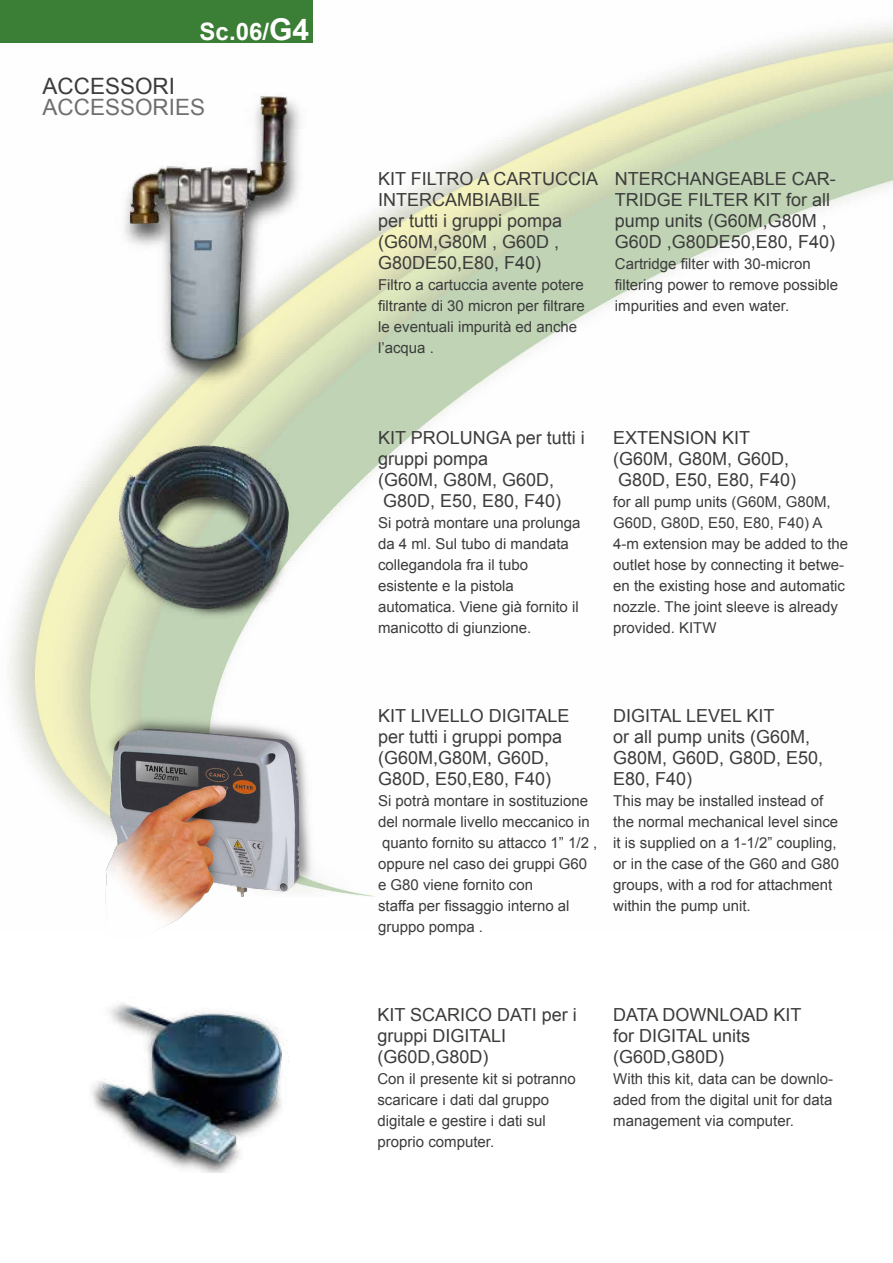
<style>
.page{position:relative;width:893px;height:1263px;background:#fff}
.page>*{position:absolute;margin:0;border:0;box-sizing:border-box;transform-origin:0 0}
.t1{font:700 24px "Arial";color:#fff}
.t2{font:22.5px "Arial";color:#706f6f}
.t3{font:22.5px "Arial";color:#3c3c3b}
.t4{font:18px/21px "Arial";color:#3c3c3b}
.t5{font:15px/21px "Arial";color:#3c3c3b}
.s1{font-size:30px}
</style>
<div class="page">
<img style="left:9px;top:25px;width:884px;height:798px">
<div style="left:0;top:0;width:313px;height:43px;background:#3b7e35"></div>
<img style="left:77px;top:427px;width:246px;height:231px">
<img style="left:71px;top:50px;width:278px;height:377px">
<img style="left:93px;top:716px;width:485px;height:211px">
<img style="left:91px;top:1003px;width:197px;height:169px">
<h1 class="t1" style="left:200px;top:16px;width:111px">Sc.06/<span class="s1">G4</span></h1>
<h2 class="t3" style="left:43px;top:72px;width:134px">ACCESSORI</h2>
<h2 class="t2" style="left:43px;top:93px;width:164px">ACCESSORIES</h2>
<p class="t4" style="left:378px;top:168px;width:222px">KIT FILTRO A CARTUCCIA<br>INTERCAMBIABILE<br>per tutti i gruppi pompa (G60M,G80M , G60D ,<br>G80DE50,E80, F40)</p>
<p class="t5" style="left:378px;top:274px;width:208px">Filtro a cartuccia avente potere filtrante di 30 micron per filtrare le eventuali impurità ed anche l’acqua .</p>
<p class="t4" style="left:615px;top:168px;width:223px">NTERCHANGEABLE CAR-<br>TRIDGE FILTER KIT for all pump units (G60M,G80M ,<br>G60D ,G80DE50,E80, F40)</p>
<p class="t5" style="left:615px;top:253px;width:225px">Cartridge filter with 30-micron filtering power to remove possible impurities and even water.</p>
<p class="t4" style="left:378px;top:427px;width:208px">KIT PROLUNGA per tutti i gruppi pompa<br>(G60M, G80M, G60D,<br>G80D, E50, E80, F40)</p>
<p class="t5" style="left:378px;top:512px;width:204px">Si potrà montare una prolunga da 4 ml. Sul tubo di mandata collegandola fra il tubo esistente e la pistola automatica. Viene già fornito il manicotto di giunzione.</p>
<p class="t4" style="left:613px;top:427px;width:185px">EXTENSION KIT (G60M, G80M, G60D,<br>G80D, E50, E80, F40)</p>
<p class="t5" style="left:613px;top:491px;width:237px">for all pump units (G60M, G80M,<br>G60D, G80D, E50, E80, F40) A<br>4-m extension may be added to the outlet hose by connecting it betwe&shy;en the existing hose and automatic nozzle. The joint sleeve is already provided. KITW</p>
<p class="t4" style="left:378px;top:705px;width:193px">KIT LIVELLO DIGITALE per tutti i gruppi pompa (G60M,G80M, G60D,<br>G80D, E50,E80, F40)</p>
<p class="t5" style="left:378px;top:790px;width:221px">Si potrà montare in sostituzione del normale livello meccanico in quanto fornito su attacco 1” 1/2 , oppure nel caso dei gruppi G60 e G80 viene fornito con<br>staffa per fissaggio interno al gruppo pompa .</p>
<p class="t4" style="left:613px;top:705px;width:212px">DIGITAL LEVEL KIT<br>or all pump units (G60M,<br>G80M, G60D, G80D, E50,<br>E80, F40)</p>
<p class="t5" style="left:613px;top:790px;width:227px">This may be installed instead of the normal mechanical level since it is supplied on a 1-1/2” coupling, or in the case of the G60 and G80 groups, with a rod for attachment within the pump unit.</p>
<p class="t4" style="left:377px;top:1004px;width:201px">KIT SCARICO DATI per i gruppi DIGITALI (G60D,G80D)</p>
<p class="t5" style="left:377px;top:1068px;width:200px">Con il presente kit si potranno scaricare i dati dal gruppo digitale e gestire i dati sul proprio computer.</p>
<p class="t4" style="left:613px;top:1004px;width:190px">DATA DOWNLOAD KIT for DIGITAL units (G60D,G80D)</p>
<p class="t5" style="left:613px;top:1068px;width:222px;text-align:justify">With this kit, data can be downlo&shy;aded from the digital unit for data management via computer.</p>
</div>
